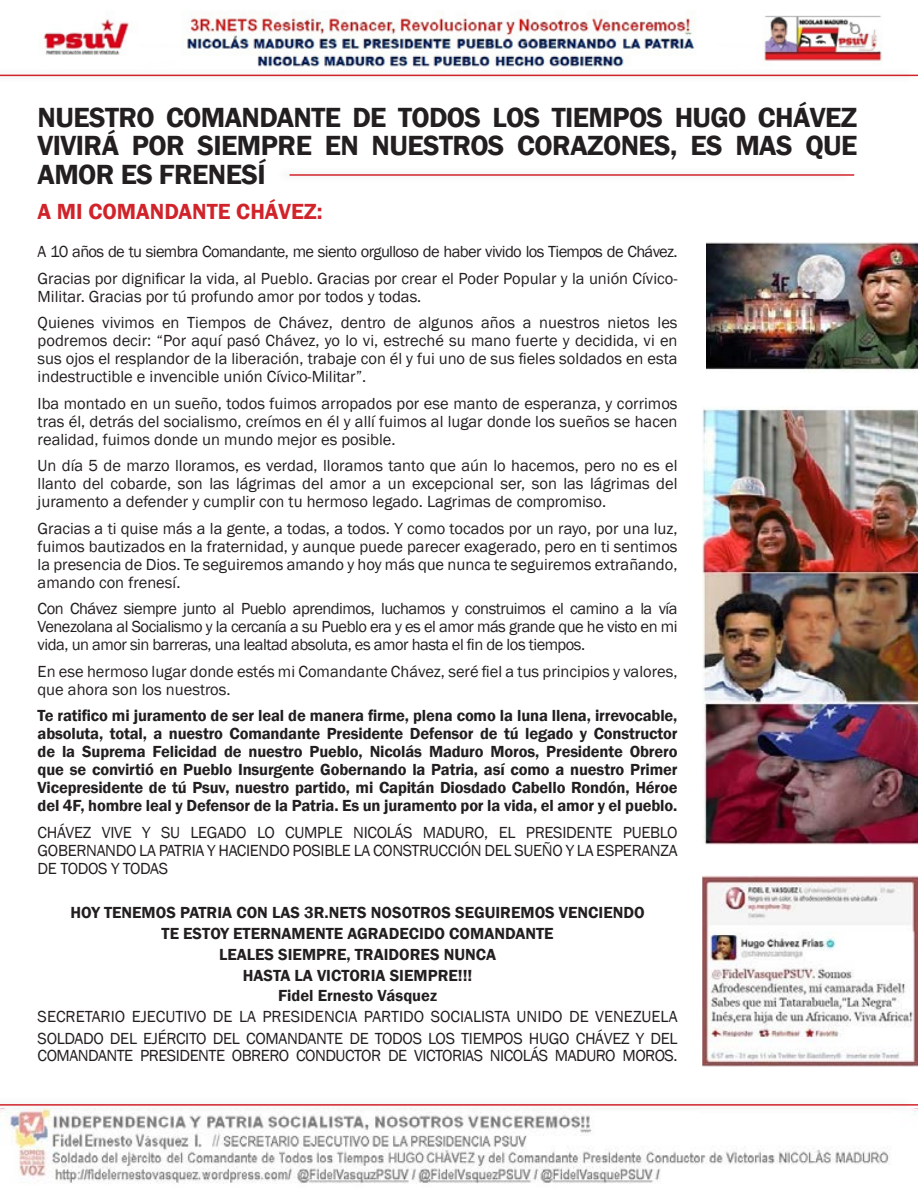
<style>
.page{position:relative;width:918px;height:1188px;background:#fff}
.page>*{position:absolute;margin:0;border:0;box-sizing:border-box;transform-origin:0 0}
.Estilo_de_párrafo_1{font:600 28.5px/28.5px "Franklin Gothic";letter-spacing:-.02em;color:#231f20;text-align:justify}
.Estilo_de_párrafo_1-2{font:600 22.5px "Franklin Gothic";color:#d1232a}
.t1{font:16.5px/18px "Franklin Gothic";color:#231f20;text-align:justify}
.t2{font:600 16.5px/18px "Franklin Gothic";color:#231f20;text-align:justify}
.t3{font:16.5px/16.5px "Franklin Gothic";letter-spacing:-.03em;color:#231f20}
.t4{font:16.5px "Franklin Gothic";letter-spacing:-.04em;color:#231f20}
</style>
<div class="page">
<img style="left:43px;top:12px;width:839px;height:54px">
<img style="left:0;top:1109px;width:918px;height:75px">
<div style="left:0;top:1096px;width:917px;height:18px;background:#fafafa"></div>
<hr style="left:0;top:1104px;width:918px;height:2px;background:#d1232a">
<div style="left:0;top:66px;width:917px;height:18px;background:#231f20;opacity:.21"></div>
<hr style="left:0;top:75px;width:918px;height:1px;background:#d1232a">
<img style="left:706px;top:243px;width:212px;height:129px">
<img style="left:703px;top:407px;width:215px;height:437px">
<img style="left:703px;top:876px;width:215px;height:190px">
<div style="left:274px;top:166px;width:579px;height:18px;background:#fbfbfb"></div>
<hr style="left:290px;top:174px;width:564px;height:2px;background:#d1232a">
<p class="Estilo_de_párrafo_1" style="left:38px;top:103px;width:821px">NUESTRO COMANDANTE DE TODOS LOS TIEMPOS HUGO CHÁVEZ VIVIRÁ POR SIEMPRE EN NUESTROS CORAZONES, ES MAS QUE AMOR ES FRENESÍ</p>
<p class="Estilo_de_párrafo_1-2" style="left:38px;top:197px;width:287px">A MI COMANDANTE CHÁVEZ:</p>
<p class="t4" style="left:38px;top:241px;width:641px">A 10 años de tu siembra Comandante, me siento orgulloso de haber vivido los Tiempos de Chávez.</p>
<p class="t1" style="left:38px;top:269px;width:641px">Gracias por dignificar la vida, al Pueblo. Gracias por crear el Poder Popular y la unión Cívico-<br>Militar. Gracias por tú profundo amor por todos y todas.</p>
<p class="t1" style="left:38px;top:314px;width:641px">Quienes vivimos en Tiempos de Chávez, dentro de algunos años a nuestros nietos les podremos decir: “Por aquí pasó Chávez, yo lo vi, estreché su mano fuerte y decidida, vi en sus ojos el resplandor de la liberación, trabaje con él y fui uno de sus fieles soldados en esta indestructible e invencible unión Cívico-Militar”.</p>
<p class="t1" style="left:38px;top:394px;width:641px">Iba montado en un sueño, todos fuimos arropados por ese manto de esperanza, y corrimos tras él, detrás del socialismo, creímos en él y allí fuimos al lugar donde los sueños se hacen realidad, fuimos donde un mundo mejor es posible.</p>
<p class="t1" style="left:38px;top:457px;width:641px">Un día 5 de marzo lloramos, es verdad, lloramos tanto que aún lo hacemos, pero no es el llanto del cobarde, son las lágrimas del amor a un excepcional ser, son las lágrimas del juramento a defender y cumplir con tu hermoso legado. Lagrimas de compromiso.</p>
<p class="t1" style="left:38px;top:519px;width:641px">Gracias a ti quise más a la gente, a todas, a todos. Y como tocados por un rayo, por una luz, fuimos bautizados en la fraternidad, y aunque puede parecer exagerado, pero en ti sentimos la presencia de Dios. Te seguiremos amando y hoy más que nunca te seguiremos extrañando, amando con frenesí.</p>
<p class="t1" style="left:38px;top:600px;width:642px">Con Chávez siempre junto al Pueblo aprendimos, luchamos y construimos el camino a la vía Venezolana al Socialismo y la cercanía a su Pueblo era y es el amor más grande que he visto en mi vida, un amor sin barreras, una lealtad absoluta, es amor hasta el fin de los tiempos.</p>
<p class="t1" style="left:38px;top:662px;width:641px">En ese hermoso lugar donde estés mi Comandante Chávez, seré fiel a tus principios y valores, que ahora son los nuestros.</p>
<p class="t2" style="left:38px;top:707px;width:641px">Te ratifico mi juramento de ser leal de manera firme, plena como la luna llena, irrevocable, absoluta, total, a nuestro Comandante Presidente Defensor de tú legado y Constructor de la Suprema Felicidad de nuestro Pueblo, Nicolás Maduro Moros, Presidente Obrero que se convirtió en Pueblo Insurgente Gobernando la Patria, así como a nuestro Primer Vicepresidente de tú Psuv, nuestro partido, mi Capitán Diosdado Cabello Rondón, Héroe del 4F, hombre leal y Defensor de la Patria. Es un juramento por la vida, el amor y el pueblo.</p>
<p class="t1" style="left:38px;top:823px;width:641px">CHÁVEZ VIVE Y SU LEGADO LO CUMPLE NICOLÁS MADURO, EL PRESIDENTE PUEBLO GOBERNANDO LA PATRIA Y HACIENDO POSIBLE LA CONSTRUCCIÓN DEL SUEÑO Y LA ESPERANZA DE TODOS Y TODAS</p>
<p class="t2" style="left:71px;top:904px;width:576px">HOY TENEMOS PATRIA CON LAS 3R.NETS NOSOTROS SEGUIREMOS VENCIENDO</p>
<p class="t2" style="left:162px;top:925px;width:393px">TE ESTOY ETERNAMENTE AGRADECIDO COMANDANTE</p>
<p class="t2" style="left:219px;top:946px;width:278px">LEALES SIEMPRE, TRAIDORES NUNCA</p>
<p class="t2" style="left:243px;top:966px;width:231px">HASTA LA VICTORIA SIEMPRE!!!</p>
<p class="t2" style="left:278px;top:987px;width:161px">Fidel Ernesto Vásquez</p>
<p class="t1" style="left:38px;top:1008px;width:641px">SECRETARIO EJECUTIVO DE LA PRESIDENCIA PARTIDO SOCIALISTA UNIDO DE VENEZUELA</p>
<p class="t3" style="left:38px;top:1031px;width:641px">SOLDADO DEL EJÉRCITO DEL COMANDANTE DE TODOS LOS TIEMPOS HUGO CHÁVEZ Y DEL<br>COMANDANTE PRESIDENTE OBRERO CONDUCTOR DE VICTORIAS NICOLÁS MADURO MOROS.</p>
</div>
